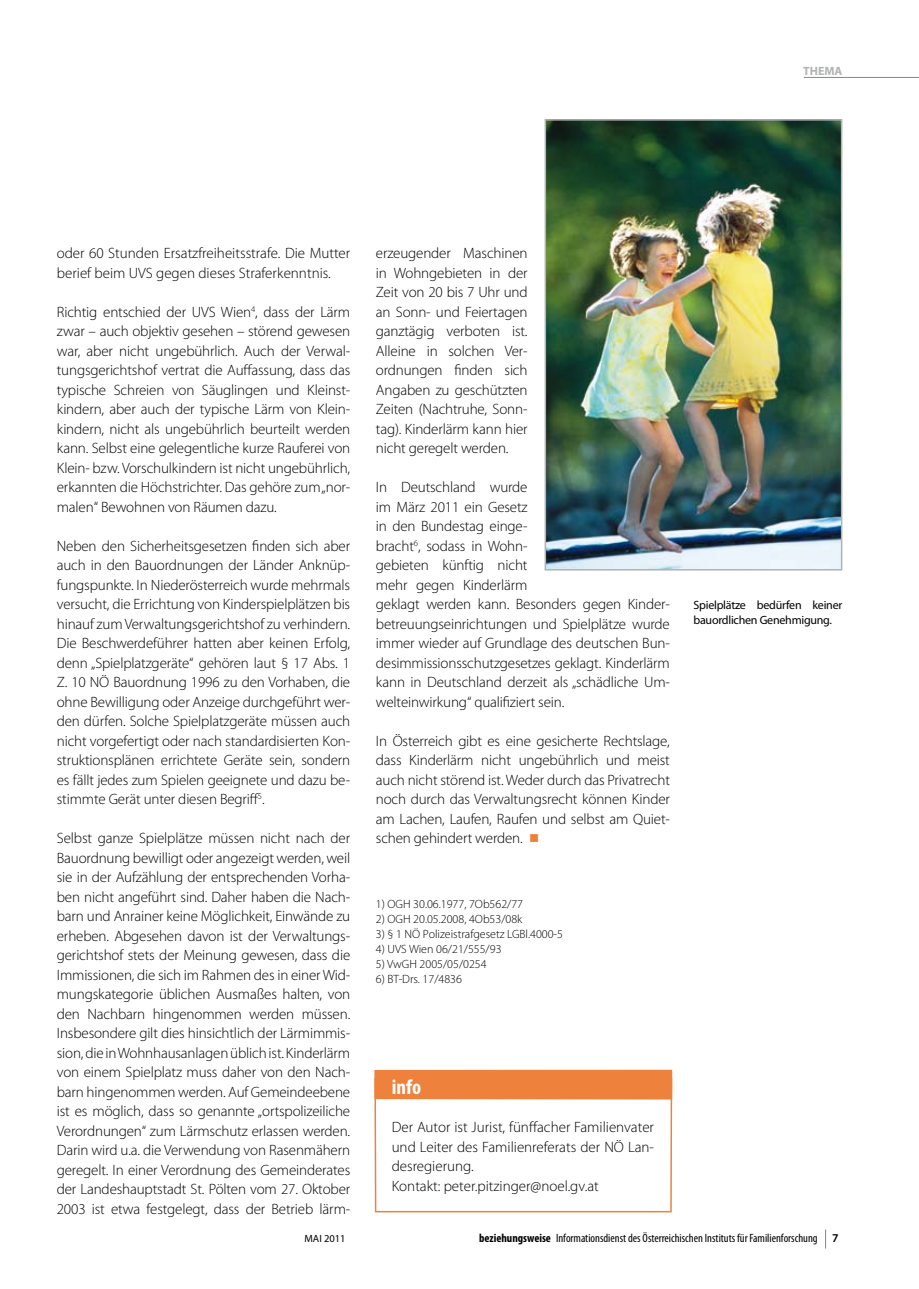
<style>
.page{position:relative;width:919px;height:1289px;background:#fff}
.page>*{position:absolute;margin:0;border:0;box-sizing:border-box;transform-origin:0 0}
.t1{font:700 condensed 21px "Myriad Pro";color:#fff}
.t2{font:300 15px/19.5px "Myriad Pro";letter-spacing:-.01em;color:#000;text-align:justify}
.t3{font:300 12px "Myriad Pro";color:#000}
.t4{font:condensed 12px "Myriad Pro";color:#000}
.t5{font:12px/15px "Myriad Pro";letter-spacing:-.02em;color:#000}
.t6{font:700 12px "Myriad Pro";color:#b1b3b4}
.t7{font:10.5px "Myriad Pro";color:#000}
.s1{color:#ed813c}
.s2{font-weight:700}
.s3{font-weight:600;font-stretch:normal}
</style>
<div class="page">
<hr style="left:803px;top:77px;width:115px;height:1px;background:#87888a">
<svg style="left:825px;top:1229px;width:1px;height:19px"></svg>
<svg style="left:374px;top:1076px;width:299px;height:137px"></svg>
<div style="left:374px;top:1069px;width:298px;height:30px;background:#ee813c"></div>
<img style="left:547px;top:122px;width:292px;height:445px">
<div style="left:544px;top:119px;width:298px;height:451px;border:2px solid #b1b3b4"></div>
<p class="t6" style="left:803px;top:64px;width:41px">THEMA</p>
<p class="t2" style="left:57px;top:243px;width:295px">oder 60 Stunden Ersatzfreiheitsstrafe. Die Mutter berief beim UVS gegen dieses Straferkenntnis.</p>
<p class="t2" style="left:57px;top:302px;width:295px">Richtig entschied der UVS Wien<sup>4</sup>, dass der Lärm zwar – auch objektiv gesehen – störend gewesen war, aber nicht ungebührlich. Auch der Verwal&shy;tungsgerichtshof vertrat die Auffassung, dass das typische Schreien von Säuglingen und Kleinst&shy;kindern, aber auch der typische Lärm von Klein&shy;kindern, nicht als ungebührlich beurteilt werden kann. Selbst eine gelegentliche kurze Rauferei von Klein- bzw. Vorschulkindern ist nicht ungebührlich, erkannten die Höchstrichter. Das gehöre zum „nor&shy;malen“ Bewohnen von Räumen dazu.</p>
<p class="t2" style="left:57px;top:536px;width:295px">Neben den Sicherheitsgesetzen finden sich aber auch in den Bauordnungen der Länder Anknüp&shy;fungspunkte. In Niederösterreich wurde mehrmals versucht, die Errichtung von Kinderspielplätzen bis hinauf zum Verwaltungsgerichtshof zu verhindern.<br>Die Beschwerdeführer hatten aber keinen Erfolg, denn „Spielplatzgeräte“ gehören laut § 17 Abs. 1<br>Z. 10 NÖ Bauordnung 1996 zu den Vorhaben, die ohne Bewilligung oder Anzeige durchgeführt wer&shy;den dürfen. Solche Spielplatzgeräte müssen auch nicht vorgefertigt oder nach standardisierten Kon&shy;struktionsplänen errichtete Geräte sein, sondern es fällt jedes zum Spielen geeignete und dazu be&shy;stimmte Gerät unter diesen Begriff<sup>5</sup>.</p>
<p class="t2" style="left:57px;top:828px;width:295px">Selbst ganze Spielplätze müssen nicht nach der Bauordnung bewilligt oder angezeigt werden, weil sie in der Aufzählung der entsprechenden Vorha&shy;ben nicht angeführt sind. Daher haben die Nach&shy;barn und Anrainer keine Möglichkeit, Einwände zu erheben. Abgesehen davon ist der Verwaltungs&shy;gerichtshof stets der Meinung gewesen, dass die Immissionen, die sich im Rahmen des in einer Wid&shy;mungskategorie üblichen Ausmaßes halten, von den Nachbarn hingenommen werden müssen.<br>Insbesondere gilt dies hinsichtlich der Lärmimmis&shy;sion, die in Wohnhausanlagen üblich ist. Kinderlärm von einem Spielplatz muss daher von den Nach&shy;barn hingenommen werden. Auf Gemeindeebene ist es möglich, dass so genannte „ortspolizeiliche Verordnungen“ zum Lärmschutz erlassen werden.<br>Darin wird u.a. die Verwendung von Rasenmähern geregelt. In einer Verordnung des Gemeinderates der Landeshauptstadt St. Pölten vom 27. Oktober 2003 ist etwa festgelegt, dass der Betrieb lärm-</p>
<p class="t2" style="left:376px;top:243px;width:153px">erzeugender Maschinen in Wohngebieten in der Zeit von 20 bis 7 Uhr und an Sonn- und Feiertagen ganztägig verboten ist.<br>Alleine in solchen Ver&shy;ordnungen finden sich Angaben zu geschützten Zeiten (Nachtruhe, Sonn&shy;tag). Kinderlärm kann hier nicht geregelt werden.</p>
<p class="t2" style="left:376px;top:477px;width:295px;text-align:left">In Deutschland wurde<br>im März 2011 ein Gesetz<br>in den Bundestag einge-<br>bracht<sup>6</sup>, sodass in Wohn-<br>gebieten künftig nicht<br>mehr gegen Kinderlärm<br>geklagt werden kann. Besonders gegen Kinder&shy;betreuungseinrichtungen und Spielplätze wurde immer wieder auf Grundlage des deutschen Bun&shy;desimmissionsschutzgesetzes geklagt. Kinderlärm kann in Deutschland derzeit als „schädliche Um&shy;welteinwirkung“ qualifiziert sein.</p>
<p class="t2" style="left:376px;top:731px;width:295px">In Österreich gibt es eine gesicherte Rechtslage, dass Kinderlärm nicht ungebührlich und meist auch nicht störend ist. Weder durch das Privatrecht noch durch das Verwaltungsrecht können Kinder am Lachen, Laufen, Raufen und selbst am Quiet&shy;schen gehindert werden. <span class="s1">■</span></p>
<p class="t3" style="left:376px;top:897px;width:149px">1) OGH 30.06.1977, 7Ob562/77</p>
<p class="t3" style="left:376px;top:912px;width:148px">2) OGH 20.05.2008, 4Ob53/08k</p>
<p class="t3" style="left:376px;top:927px;width:189px">3) § 1 NÖ Polizeistrafgesetz LGBl.4000-5</p>
<p class="t3" style="left:376px;top:942px;width:127px">4) UVS Wien 06/21/555/93</p>
<p class="t3" style="left:376px;top:957px;width:112px">5) VwGH 2005/05/0254</p>
<p class="t3" style="left:376px;top:972px;width:88px">6) BT-Drs. 17/4836</p>
<p class="t5" style="left:693px;top:598px;width:150px">Spielplätze bedürfen keiner bauordlichen Genehmigung.</p>
<h1 class="t1" style="left:392px;top:1073px;width:31px">info</h1>
<p class="t2" style="left:391px;top:1117px;width:264px;text-align:left">Der Autor ist Jurist, fünffacher Familienvater und Leiter des Familienreferats der NÖ Lan&shy;desregierung.<br>Kontakt: peter.pitzinger@noel.gv.at</p>
<p class="t7" style="left:304px;top:1232px;width:43px">MAI 2011</p>
<p class="t4" style="left:479px;top:1230px;width:361px"><span class="s2">beziehungsweise</span> Informationsdienst des Österreichischen Instituts für Familienforschung <span class="s3">7</span></p>
</div>
